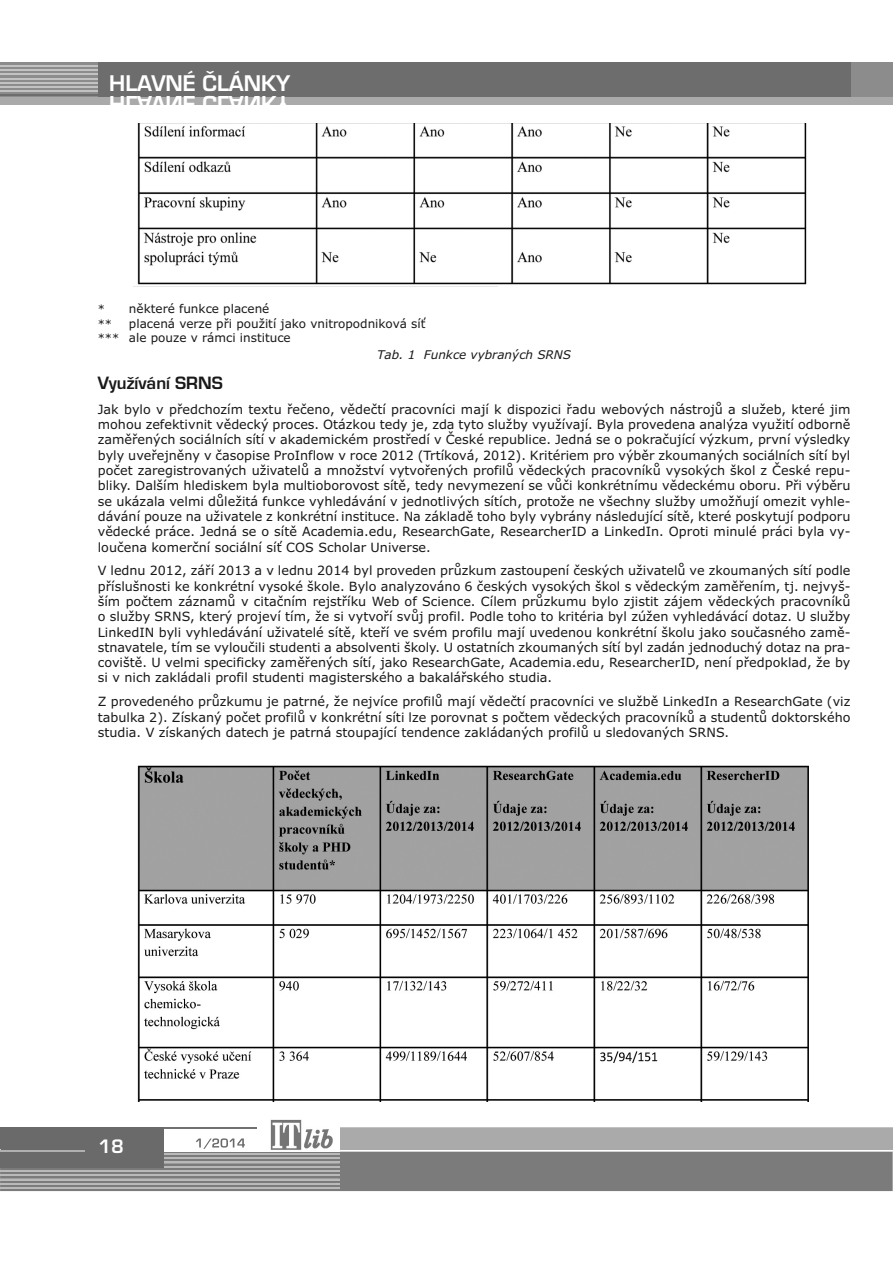
<style>
.page{position:relative;width:893px;height:1263px;background:#fff}
.page>*{position:absolute;margin:0;border:0;box-sizing:border-box;transform-origin:0 0}
.t1{font:21px "Euromode CE Bold";color:#fff}
.t2{font:18px "Euromode CE Bold";color:#fff}
.t3{font:16.5px "Euromode CE Bold";color:#191919}
.t4{font:12.75px/15.3px "Verdana";color:#191919;text-align:justify}
.t5{font:12px/14.4px "Verdana";color:#191919}
.t6{font:italic 12px "Verdana";color:#191919}
.t7{font:11.25px "Verdana";color:#191919}
.s1{font-size:11.25px}
</style>
<div class="page">
<div style="left:0;top:62px;width:893px;height:43px;background:#aaa"></div>
<div style="left:0;top:62px;width:893px;height:34px;background:#8c8c8c"></div>
<div style="left:98px;top:62px;width:752px;height:34px;background:#6d6d6d"></div>
<hr style="left:0;top:95px;width:98px;height:1px;background:#6d6d6d">
<hr style="left:0;top:91px;width:98px;height:1px;background:#c2c2c2">
<hr style="left:0;top:86px;width:98px;height:2px;background:#c2c2c2">
<hr style="left:0;top:82px;width:98px;height:2px;background:#c2c2c2">
<hr style="left:0;top:78px;width:98px;height:1px;background:#c2c2c2">
<hr style="left:0;top:74px;width:98px;height:1px;background:#c2c2c2">
<hr style="left:0;top:69px;width:98px;height:2px;background:#c2c2c2">
<hr style="left:0;top:65px;width:98px;height:2px;background:#c2c2c2">
<svg style="left:340px;top:1127px;width:553px;height:64px;fill:#aaa"></svg>
<hr style="left:0;top:1150px;width:893px;height:1px;background:#fff">
<hr style="left:164px;top:1127px;width:93px;height:2px;background:#717171">
<img style="left:270px;top:1119px;width:62px;height:19px">
<svg style="left:0;top:1138px;width:892px;height:53px"></svg>
<hr style="left:0;top:1187px;width:340px;height:2px;background:#b9b9b9">
<hr style="left:0;top:1183px;width:340px;height:1px;background:#b9b9b9">
<hr style="left:0;top:1179px;width:340px;height:1px;background:#b9b9b9">
<hr style="left:0;top:1174px;width:340px;height:2px;background:#b9b9b9">
<hr style="left:0;top:1170px;width:340px;height:2px;background:#b9b9b9">
<hr style="left:0;top:1166px;width:340px;height:1px;background:#b9b9b9">
<hr style="left:0;top:1162px;width:340px;height:1px;background:#b9b9b9">
<hr style="left:0;top:1157px;width:340px;height:2px;background:#b9b9b9">
<hr style="left:0;top:1153px;width:340px;height:2px;background:#b9b9b9">
<div style="left:0;top:1127px;width:164px;height:41px;background:#6a6a6a"></div>
<hr style="left:0;top:1150px;width:84px;height:1px;background:#b0b0b0">
<img style="left:137px;top:123px;width:670px;height:162px">
<img style="left:137px;top:765px;width:672px;height:336px">
<h1 class="t1" style="left:109px;top:73px;width:182px">HHLLAAVVNNÉÉ ČČLLÁÁNNKKYY</h1>
<p class="t5" style="left:98px;top:302px;width:173px"><span class="s1">*</span> některé funkce placené</p>
<p class="t7" style="left:98px;top:317px;width:16px">**</p>
<p class="t5" style="left:98px;top:316px;width:329px;text-indent:31px">placená verze při použití jako vnitropodniková síť <span class="s1">***</span> ale pouze v rámci instituce</p>
<p class="t6" style="left:377px;top:348px;width:195px">Tab. 1 Funkce vybraných SRNS</p>
<p class="t3" style="left:98px;top:373px;width:127px">Využívání SRNS</p>
<p class="t4" style="left:98px;top:402px;width:754px">Jak bylo v předchozím textu řečeno, vědečtí pracovníci mají k dispozici řadu webových nástrojů a služeb, které jim mohou zefektivnit vědecký proces. Otázkou tedy je, zda tyto služby využívají. Byla provedena analýza využití odborně zaměřených sociálních sítí v akademickém prostředí v České republice. Jedná se o pokračující výzkum, první výsledky byly uveřejněny v časopise ProInflow v roce 2012 (Trtíková, 2012). Kritériem pro výběr zkoumaných sociálních sítí byl počet zaregistrovaných uživatelů a množství vytvořených profilů vědeckých pracovníků vysokých škol z České repu&shy;bliky. Dalším hlediskem byla multioborovost sítě, tedy nevymezení se vůči konkrétnímu vědeckému oboru. Při výběru se ukázala velmi důležitá funkce vyhledávání v jednotlivých sítích, protože ne všechny služby umožňují omezit vyhle&shy;dávání pouze na uživatele z konkrétní instituce. Na základě toho byly vybrány následující sítě, které poskytují podporu vědecké práce. Jedná se o sítě Academia.edu, ResearchGate, ResearcherID a LinkedIn. Oproti minulé práci byla vy&shy;loučena komerční sociální síť COS Scholar Universe.</p>
<p class="t4" style="left:98px;top:563px;width:754px">V lednu 2012, září 2013 a v lednu 2014 byl proveden průzkum zastoupení českých uživatelů ve zkoumaných sítí podle příslušnosti ke konkrétní vysoké škole. Bylo analyzováno 6 českých vysokých škol s vědeckým zaměřením, tj. nejvyš&shy;ším počtem záznamů v citačním rejstříku Web of Science. Cílem průzkumu bylo zjistit zájem vědeckých pracovníků o služby SRNS, který projeví tím, že si vytvoří svůj profil. Podle toho to kritéria byl zúžen vyhledávácí dotaz. U služby LinkedIN byli vyhledávání uživatelé sítě, kteří ve svém profilu mají uvedenou konkrétní školu jako současného zamě&shy;stnavatele, tím se vyloučili studenti a absolventi školy. U ostatních zkoumaných sítí byl zadán jednoduchý dotaz na pra&shy;coviště. U velmi specificky zaměřených sítí, jako ResearchGate, Academia.edu, ResearcherID, není předpoklad, že by si v nich zakládali profil studenti magisterského a bakalářského studia.</p>
<p class="t4" style="left:98px;top:694px;width:754px">Z provedeného průzkumu je patrné, že nejvíce profilů mají vědečtí pracovníci ve službě LinkedIn a ResearchGate (viz tabulka 2). Získaný počet profilů v konkrétní síti lze porovnat s počtem vědeckých pracovníků a studentů doktorského studia. V získaných datech je patrná stoupající tendence zakládaných profilů u sledovaných SRNS.</p>
<h2 class="t2" style="left:98px;top:1135px;width:27px">18</h2>
</div>
